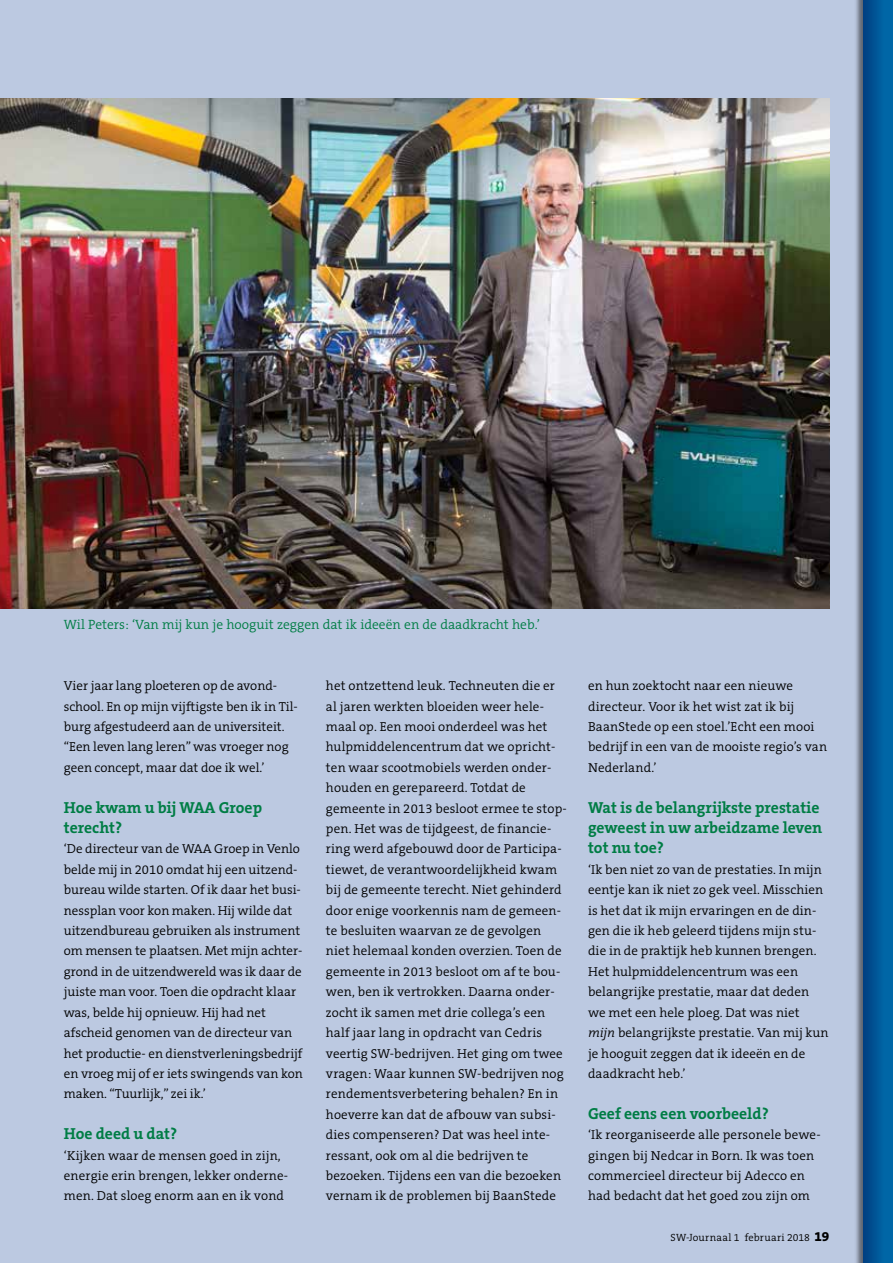
<style>
.page{position:relative;width:893px;height:1263px;background:#bcc9e1}
.page>*{position:absolute;margin:0;border:0;box-sizing:border-box;transform-origin:0 0}
.t1{font:700 16.05px/20.4px "The Serif B7";color:#007d45}
.t2{font:300 13.5px "The Serif B4";color:#007d45}
.t3{font:300 13.05px/20.4px "The Serif B4";letter-spacing:.01em;color:#000}
.t4{font:300 10.5px "The Serif B4";letter-spacing:.02em;color:#000}
.s1{font-style:italic}
.s2{font-family:"The Serif B8";font-weight:800;font-size:13.5px}
</style>
<div class="page">
<img style="left:0;top:98px;width:829px;height:510px">
<div style="left:854px;top:0;width:39px;height:1263px;background:#000;opacity:.5"></div>
<div style="left:861px;top:0;width:32px;height:1263px;background:#0066a6;opacity:.75"></div>
<p class="t2" style="left:64px;top:617px;width:478px">Wil Peters: ‘Van mij kun je hooguit zeggen dat ik ideeën en de daadkracht heb.’</p>
<p class="t3" style="left:64px;top:676px;width:236px">Vier jaar lang ploeteren op de avond&shy;school. En op mijn vijftigste ben ik in Til&shy;burg afgestudeerd aan de universiteit. “Een leven lang leren” was vroeger nog geen concept, maar dat doe ik wel.’</p>
<p class="t1" style="left:64px;top:797px;width:200px">Hoe kwam u bij WAA Groep terecht?</p>
<p class="t3" style="left:64px;top:839px;width:241px">‘De directeur van de WAA Groep in Venlo belde mij in 2010 omdat hij een uitzend&shy;bureau wilde starten. Of ik daar het busi&shy;nessplan voor kon maken. Hij wilde dat uitzendbureau gebruiken als instrument om mensen te plaatsen. Met mijn achter&shy;grond in de uitzendwereld was ik daar de juiste man voor. Toen die opdracht klaar was, belde hij opnieuw. Hij had net afscheid genomen van de directeur van het productie- en dienstverleningsbedrijf en vroeg mij of er iets swingends van kon maken. “Tuurlijk,” zei ik.’</p>
<p class="t1" style="left:64px;top:1124px;width:115px">Hoe deed u dat?</p>
<p class="t3" style="left:64px;top:1145px;width:226px">‘Kijken waar de mensen goed in zijn, energie erin brengen, lekker onderne&shy;men. Dat sloeg enorm aan en ik vond</p>
<p class="t3" style="left:326px;top:676px;width:242px">het ontzettend leuk. Techneuten die er al jaren werkten bloeiden weer hele&shy;maal op. Een mooi onderdeel was het hulpmiddelencentrum dat we opricht&shy;ten waar scootmobiels werden onder&shy;houden en gerepareerd. Totdat de gemeente in 2013 besloot ermee te stop&shy;pen. Het was de tijdgeest, de financie&shy;ring werd afgebouwd door de Participa&shy;tiewet, de verantwoordelijkheid kwam bij de gemeente terecht. Niet gehinderd door enige voorkennis nam de gemeen&shy;te besluiten waarvan ze de gevolgen niet helemaal konden overzien. Toen de gemeente in 2013 besloot om af te bou&shy;wen, ben ik vertrokken. Daarna onder&shy;zocht ik samen met drie collega’s een half jaar lang in opdracht van Cedris veertig SW-bedrijven. Het ging om twee vragen: Waar kunnen SW-bedrijven nog rendementsverbetering behalen? En in hoeverre kan dat de afbouw van subsi&shy;dies compenseren? Dat was heel inte&shy;ressant, ook om al die bedrijven te bezoeken. Tijdens een van die bezoeken vernam ik de problemen bij BaanStede</p>
<p class="t3" style="left:588px;top:676px;width:241px">en hun zoektocht naar een nieuwe directeur. Voor ik het wist zat ik bij<br>BaanStede op een stoel.’Echt een mooi bedrijf in een van de mooiste regio’s van<br>Nederland.’</p>
<p class="t1" style="left:588px;top:797px;width:236px">Wat is de belangrijkste prestatie geweest in uw arbeidzame leven tot nu toe?</p>
<p class="t3" style="left:588px;top:860px;width:242px">‘Ik ben niet zo van de prestaties. In mijn eentje kan ik niet zo gek veel. Misschien is het dat ik mijn ervaringen en de din&shy;gen die ik heb geleerd tijdens mijn stu&shy;die in de praktijk heb kunnen brengen.<br>Het hulpmiddelencentrum was een belangrijke prestatie, maar dat deden we met een hele ploeg. Dat was niet <span class="s1">mijn</span> belangrijkste prestatie. Van mij kun je hooguit zeggen dat ik ideeën en de daadkracht heb.’</p>
<p class="t1" style="left:588px;top:1103px;width:182px">Geef eens een voorbeeld?</p>
<p class="t3" style="left:588px;top:1125px;width:234px">‘Ik reorganiseerde alle personele bewe&shy;gingen bij Nedcar in Born. Ik was toen commercieel directeur bij Adecco en had bedacht dat het goed zou zijn om</p>
<p class="t4" style="left:670px;top:1232px;width:160px">SW-Journaal 1 februari 2018 <span class="s2">19</span></p>
</div>
